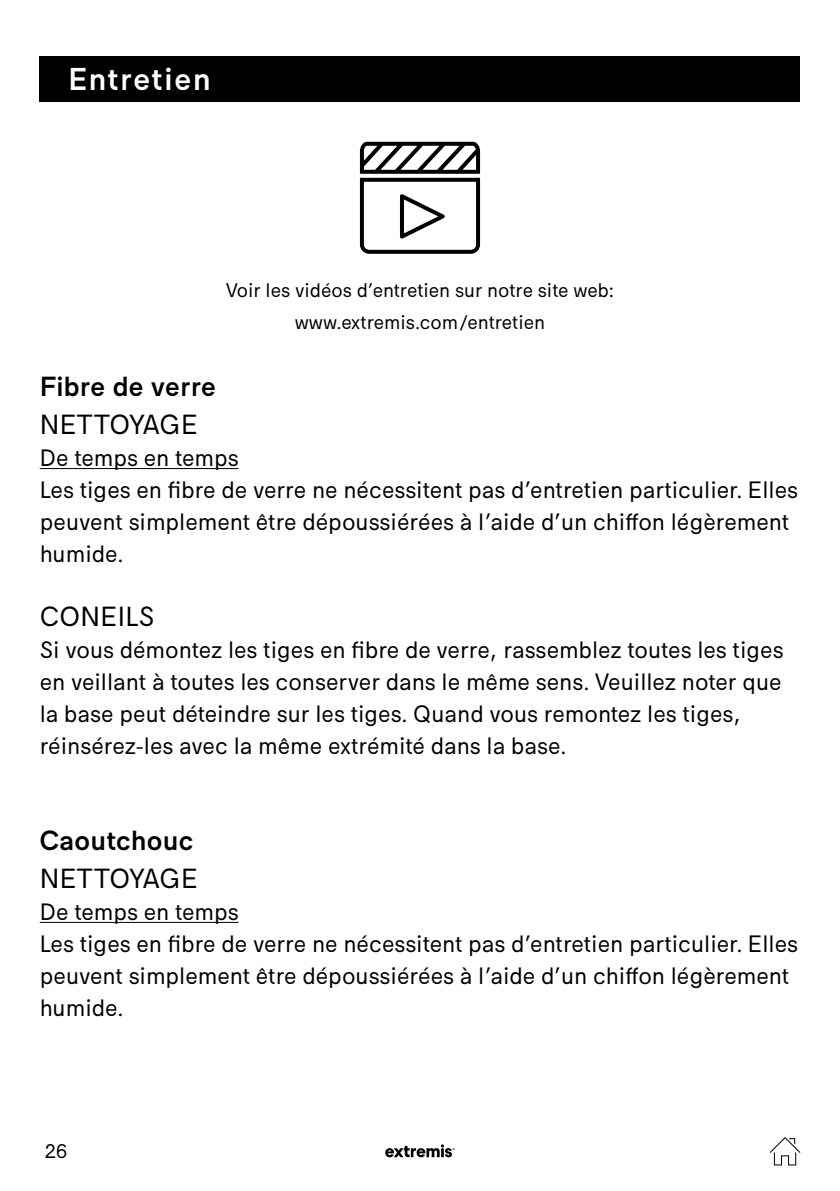
<style>
.page{position:relative;width:840px;height:1191px;background:#fff}
.page>*{position:absolute;margin:0;border:0;box-sizing:border-box;transform-origin:0 0}
.t1{font:500 32px "Extremis Compakt";letter-spacing:.055em;color:#fff}
.t2{font:500 28px "Extremis Compakt";letter-spacing:.02em;color:#000}
.t3{font:28px "Extremis Compakt";letter-spacing:-.01em;color:#000}
.t4{font:28px "Extremis Compakt";letter-spacing:.01em;color:#000}
.t5{font:24px/32px "Extremis Compakt";color:#000}
.t6{font:20px/32px "Extremis Compakt";color:#000;text-align:center}
</style>
<div class="page">
<svg style="left:769px;top:1137px;width:30px;height:28px"></svg>
<svg style="left:385px;top:1144px;width:69px;height:13px"></svg>
<div style="left:40px;top:57px;width:759px;height:45px;background:#000"></div>
<hr style="left:40px;top:468px;width:198px;height:1px;background:#000">
<hr style="left:40px;top:922px;width:198px;height:1px;background:#000">
<svg style="left:360px;top:142px;width:120px;height:112px"></svg>
<h1 class="t1" style="left:69px;top:60px;width:143px">Entretien</h1>
<p class="t6" style="left:225px;top:275px;width:390px">Voir les vidéos d’entretien sur notre site web: www.extremis.com/entretien</p>
<p class="t2" style="left:40px;top:370px;width:178px">Fibre de verre</p>
<p class="t3" style="left:40px;top:408px;width:159px">NETTOYAGE</p>
<p class="t5" style="left:40px;top:442px;width:759px">De temps en temps<br>Les tiges en fibre de verre ne nécessitent pas d’entretien particulier. Elles peuvent simplement être dépoussiérées à l’aide d’un chiffon légèrement humide.</p>
<p class="t4" style="left:40px;top:600px;width:116px">CONEILS</p>
<p class="t5" style="left:40px;top:634px;width:745px">Si vous démontez les tiges en fibre de verre, rassemblez toutes les tiges en veillant à toutes les conserver dans le même sens. Veuillez noter que la base peut déteindre sur les tiges. Quand vous remontez les tiges, réinsérez-les avec la même extrémité dans la base.</p>
<p class="t2" style="left:40px;top:824px;width:155px">Caoutchouc</p>
<p class="t3" style="left:40px;top:862px;width:159px">NETTOYAGE</p>
<p class="t5" style="left:40px;top:896px;width:759px">De temps en temps<br>Les tiges en fibre de verre ne nécessitent pas d’entretien particulier. Elles peuvent simplement être dépoussiérées à l’aide d’un chiffon légèrement humide.</p>
<p class="t6" style="left:44px;top:1135px;width:24px">26</p>
</div>
